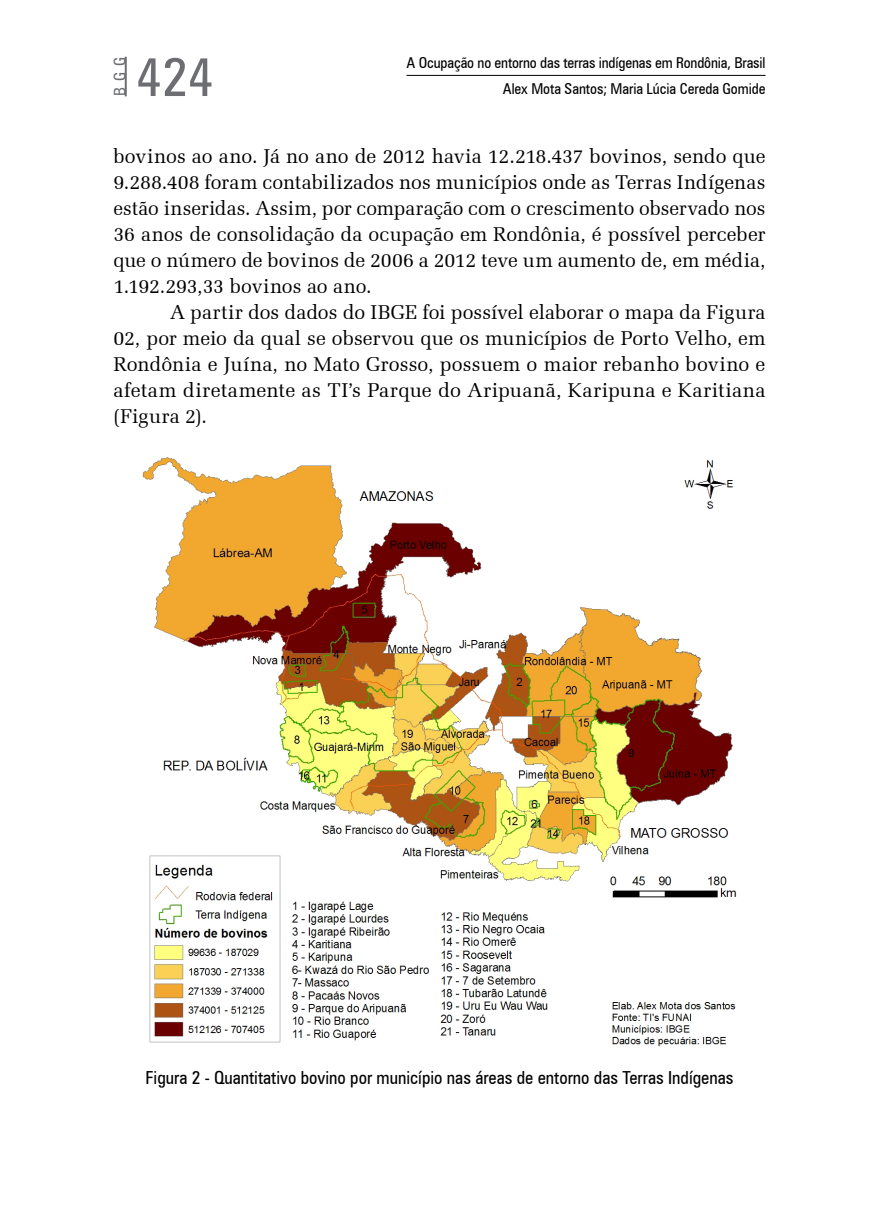
<style>
.page{position:relative;width:879px;height:1219px;background:#fff}
.page>*{position:absolute;margin:0;border:0;box-sizing:border-box;transform-origin:0 0}
.t1{font:condensed 54px "Zurich BT";color:#6d6e71}
.t2{font:20px/26px "Zapf Elliptical 711 BT";letter-spacing:.005em;color:#000;text-align:justify}
.t3{font:condensed 18px "Zurich BT";color:#000}
.t4{font:condensed 16px "Zurich BT";color:#6d6e71}
.t5{font:condensed 15px "Zurich BT";letter-spacing:-.01em;color:#000}
</style>
<div class="page">
<hr style="left:406px;top:75px;width:359px;height:1px;background:#000">
<hr style="left:125px;top:57px;width:2px;height:39px;background:#6d6e71">
<img style="left:142px;top:457px;width:595px;height:590px">
<p class="t4" style="left:110px;top:96px;width:41px;rotate:-90deg">BGG</p>
<h1 class="t1" style="left:136px;top:44px;width:79px">424</h1>
<p class="t5" style="left:407px;top:54px;width:360px">A Ocupação no entorno das terras indígenas em Rondônia, Brasil</p>
<p class="t5" style="left:503px;top:80px;width:264px">Alex Mota Santos; Maria Lúcia Cereda Gomide</p>
<p class="t2" style="left:113px;top:143px;width:654px">bovinos ao ano. Já no ano de 2012 havia 12.218.437 bovinos, sendo que 9.288.408 foram contabilizados nos municípios onde as Terras Indígenas estão inseridas. Assim, por comparação com o crescimento observado nos 36 anos de consolidação da ocupação em Rondônia, é possível perceber que o número de bovinos de 2006 a 2012 teve um aumento de, em média, 1.192.293,33 bovinos ao ano.</p>
<p class="t2" style="left:113px;top:299px;width:653px;text-indent:57px">A partir dos dados do IBGE foi possível elaborar o mapa da Figura 02, por meio da qual se observou que os municípios de Porto Velho, em Rondônia e Juína, no Mato Grosso, possuem o maior rebanho bovino e afetam diretamente as TI’s Parque do Aripuanã, Karipuna e Karitiana (Figura 2).</p>
<p class="t3" style="left:145px;top:1066px;width:589px">Figura 2 - Quantitativo bovino por município nas áreas de entorno das Terras Indígenas</p>
</div>
